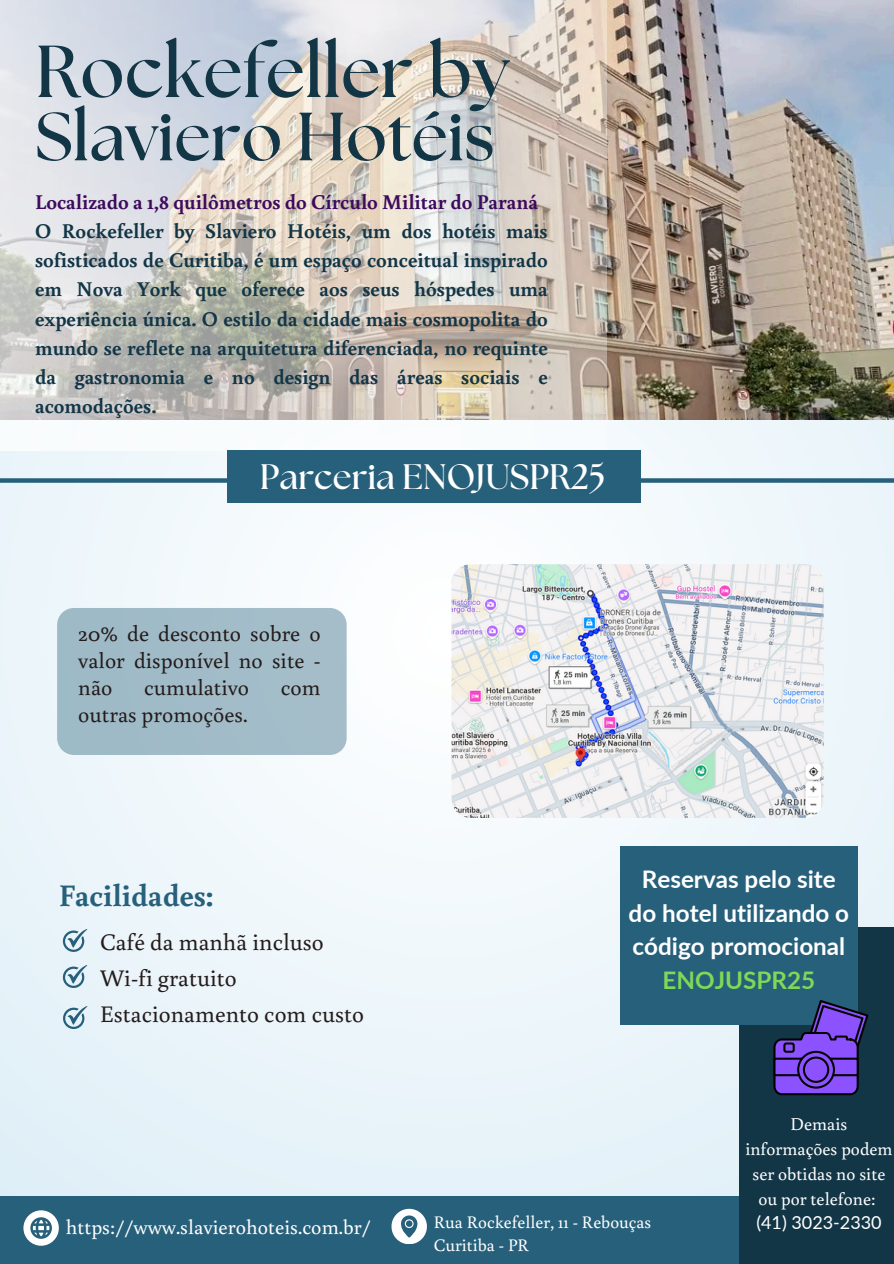
<style>
.page{position:relative;width:894px;height:1264px;background:#fff}
.page>*{position:absolute;margin:0;border:0;box-sizing:border-box;transform-origin:0 0}
.t1{font:700 73.35px "The Seasons";color:#133647}
.t2{font:700 67.95px "The Seasons";color:#133647}
.t3{font:700 35.4px "The Seasons";color:#fff}
.t4{font:700 31.35px "Buenard";color:#27607b}
.t5{font:700 24.15px/33.8px "Lato";color:#fff;text-align:center}
.t6{font:23.7px "Buenard";color:#241c1b}
.t7{font:22.5px/27px "Buenard";color:#241c1b;text-align:justify}
.t8{font:700 21px/29.2px "Buenard";color:#133647}
.t9{font:20.55px "Buenard";color:#fff}
.t10{font:18px/24.8px "Buenard";color:#fff;text-align:center}
.t11{font:18px "Lato";color:#fff}
.t12{font:17.55px "Buenard";color:#fff}
.s1{color:#3e0a5d}
.s2{color:#7ed957}
</style>
<div class="page">
<div style="left:0;top:0;width:893px;height:1263px;background:linear-gradient(to right,#edf6fa,#eef6fb)"></div>
<img style="left:606px;top:0;width:287px;height:419px">
<svg style="left:0;top:0;width:606px;height:450px;background:#d5d2cd"></svg>
<div style="left:0;top:1196px;width:893px;height:67px;background:#27607b"></div>
<svg style="left:23px;top:1210px;width:35px;height:35px"></svg>
<svg style="left:391px;top:1208px;width:35px;height:35px"></svg>
<div style="left:0;top:478px;width:279px;height:5px;background:#27607b"></div>
<div style="left:614px;top:478px;width:279px;height:5px;background:#27607b"></div>
<div style="left:227px;top:450px;width:413px;height:53px;background:#27607b"></div>
<img style="left:451px;top:564px;width:372px;height:253px">
<div style="left:57px;top:608px;width:289px;height:147px;background:#a1bbc8"></div>
<div style="left:738px;top:927px;width:155px;height:336px;background:#133647"></div>
<div style="left:620px;top:846px;width:237px;height:178px;background:#27607b"></div>
<svg style="left:63px;top:928px;width:24px;height:23px"></svg>
<svg style="left:63px;top:964px;width:24px;height:23px"></svg>
<svg style="left:773px;top:999px;width:94px;height:96px"></svg>
<div style="left:774px;top:1058px;width:83px;height:17px;background:#8c52ff"></div>
<div style="left:773px;top:1057px;width:85px;height:19px;border:2px solid #040200"></div>
<svg style="left:798px;top:1051px;width:35px;height:36px"></svg>
<div style="left:797px;top:1050px;width:37px;height:38px;border:2px solid #040200;border-radius:50%"></div>
<div style="left:803px;top:1057px;width:25px;height:24px;background:#8c52ff;border-radius:50%"></div>
<div style="left:802px;top:1056px;width:27px;height:26px;border:2px solid #040200;border-radius:50%"></div>
<div style="left:784px;top:1043px;width:9px;height:8px;background:#8c52ff;border-radius:2px"></div>
<div style="left:783px;top:1042px;width:11px;height:10px;border:2px solid #040200;border-radius:2px"></div>
<svg style="left:63px;top:1006px;width:24px;height:22px"></svg>
<p class="t1" style="left:35px;top:38px;width:476px">Rockefeller by</p>
<h5 class="t2" style="left:35px;top:106px;width:461px">Slaviero Hotéis</h5>
<p class="t8" style="left:35px;top:186px;width:514px"><span class="s1">Localizado a 1,8 quilômetros do Círculo Militar do Paraná </span>O Rockefeller by Slaviero Hotéis, um dos hotéis mais sofisticados de Curitiba, é um espaço conceitual inspirado em Nova York que oferece aos seus hóspedes uma experiência única. O estilo da cidade mais cosmopolita do mundo se reflete na arquitetura diferenciada, no requinte da gastronomia e no design das áreas sociais e acomodações.</p>
<h4 class="t3" style="left:260px;top:460px;width:347px">Parceria ENOJUSPR25</h4>
<h3 class="t7" style="left:78px;top:618px;width:244px">20% de desconto sobre o valor disponível no site - não</h3>
<h3 class="t7" style="left:144px;top:672px;width:107px">cumulativo</h3>
<h3 class="t7" style="left:281px;top:672px;width:41px">com</h3>
<h3 class="t7" style="left:78px;top:699px;width:171px">outras promoções.</h3>
<p class="t4" style="left:59px;top:873px;width:156px">Facilidades:</p>
<h6 class="t6" style="left:100px;top:925px;width:225px">Café da manhã incluso</h6>
<p class="t6" style="left:100px;top:961px;width:138px">Wi-fi gratuito</p>
<p class="t6" style="left:100px;top:997px;width:265px">Estacionamento com custo</p>
<p class="t5" style="left:628px;top:861px;width:222px">Reservas pelo site do hotel utilizando o código promocional<br><span class="s2">ENOJUSPR25</span></p>
<h1 class="t9" style="left:66px;top:1212px;width:306px">https://www.slavierohoteis.com.br/</h1>
<h2 class="t12" style="left:433px;top:1209px;width:219px">Rua Rockefeller, 11 - Rebouças</h2>
<p class="t12" style="left:433px;top:1233px;width:96px">Curitiba - PR</p>
<p class="t10" style="left:745px;top:1111px;width:149px">Demais informações podem ser obtidas no site ou por telefone:</p>
<p class="t11" style="left:756px;top:1211px;width:127px">(41) 3023-2330</p>
</div>
